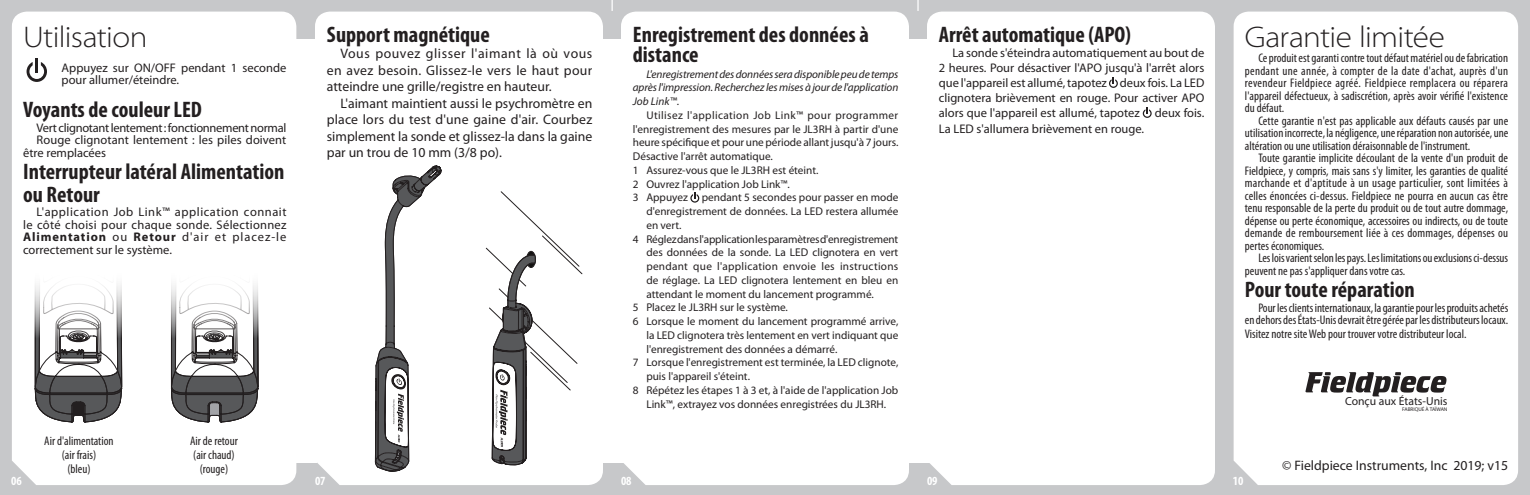
<style>
.page{position:relative;width:1530px;height:495px;background:#c7c8ca}
.page>*{position:absolute;margin:0;border:0;box-sizing:border-box;transform-origin:0 0}
.t1{font:300 semi-expanded 30px "Myriad Pro";letter-spacing:-.02em;color:#231f20}
.t2{font:700 condensed 22.5px/22.5px "Myriad Pro";color:#231f20}
.t3{font:13.75px/16.5px "Myriad Pro";color:#231f20;text-align:justify}
.t4{font:condensed 12.5px/12.5px "Myriad Pro";color:#231f20;text-align:justify}
.t5{font:12.5px/12.5px "Myriad Pro";color:#231f20;text-align:justify}
.t6{font:12.5px "Myriad Pro";letter-spacing:-.025em;color:#231f20}
.t7{font:700 condensed 12.5px "Myriad Pro";color:#fff}
.t8{font:11.75px "Myriad Pro";color:#231f20}
.t9{font:11.25px "Myriad Pro";color:#231f20}
.t10{font:italic 11.25px/13.8px "Myriad Pro";letter-spacing:-.01em;color:#231f20;text-align:justify}
.t11{font:11.25px "Myriad Pro";letter-spacing:.025em;color:#231f20}
.t12{font:11.25px "Myriad Pro";letter-spacing:.035em;color:#231f20}
.t13{font:5.38px "Myriad Pro";color:#231f20}
.s1{font-weight:700}
</style>
<div class="page">
<svg style="left:917px;top:0;width:2px;height:11px"></svg>
<div style="left:12px;top:12px;width:284px;height:473px;background:#fff"></div>
<div style="left:315px;top:12px;width:288px;height:473px;background:#fff"></div>
<div style="left:621px;top:12px;width:288px;height:473px;background:#fff"></div>
<div style="left:927px;top:12px;width:288px;height:473px;background:#fff"></div>
<div style="left:1234px;top:12px;width:284px;height:473px;background:#fff"></div>
<svg style="left:690px;top:193px;width:9px;height:10px"></svg>
<svg style="left:1109px;top:78px;width:9px;height:10px"></svg>
<svg style="left:1143px;top:108px;width:9px;height:10px"></svg>
<div style="left:295px;top:39px;width:22px;height:423px;background:#fff"></div>
<div style="left:603px;top:39px;width:22px;height:423px;background:#fff"></div>
<div style="left:909px;top:39px;width:22px;height:423px;background:#fff"></div>
<div style="left:123px;top:270px;width:47px;height:153px;background:#fff"></div>
<svg style="left:170px;top:270px;width:108px;height:160px;background:#c6c6c7"></svg>
<svg style="left:35px;top:270px;width:88px;height:160px;background:#b7b6b7"></svg>
<hr style="left:35px;top:59px;width:3px;height:14px;background:#231f20">
<svg style="left:27px;top:62px;width:20px;height:20px"></svg>
<div style="left:362px;top:251px;width:13px;height:202px;background:#fff"></div>
<div style="left:441px;top:166px;width:94px;height:306px;background:#fff"></div>
<svg style="left:486px;top:192px;width:96px;height:273px;background:#d8d8d8"></svg>
<svg style="left:375px;top:166px;width:66px;height:306px;background:#d0d0d0"></svg>
<svg style="left:1306px;top:372px;width:140px;height:24px;background:#918f8f"></svg>
<h1 class="t1" style="left:23px;top:21px;width:126px">Utilisation</h1>
<p class="t5" style="left:62px;top:62px;width:226px">Appuyez sur ON/OFF pendant 1 seconde pour allumer/éteindre.</p>
<h2 class="t2" style="left:23px;top:98px;width:180px">Voyants de couleur LED</h2>
<p class="t6" style="left:37px;top:120px;width:251px">Vert clignotant lentement : fonctionnement normal</p>
<p class="t5" style="left:37px;top:134px;width:251px">Rouge clignotant lentement : les piles doivent</p>
<p class="t5" style="left:23px;top:146px;width:85px">être remplacées</p>
<h2 class="t2" style="left:23px;top:161px;width:263px">Interrupteur latéral Alimentation ou Retour</h2>
<p class="t5" style="left:23px;top:206px;width:265px;text-indent:13px">L'application Job Link™ application connait le côté choisi pour chaque sonde. Sélectionnez <span class="s1">Alimentation</span> ou <span class="s1">Retour</span> d'air et placez-le correctement sur le système.</p>
<h2 class="t2" style="left:327px;top:23px;width:164px">Support magnétique</h2>
<p class="t3" style="left:327px;top:46px;width:267px;text-indent:14px">Vous pouvez glisser l'aimant là où vous en avez besoin. Glissez-le vers le haut pour atteindre une grille/registre en hauteur.</p>
<p class="t3" style="left:327px;top:95px;width:267px;text-indent:14px">L'aimant maintient aussi le psychromètre en place lors du test d'une gaine d'air. Courbez simplement la sonde et glissez-la dans la gaine par un trou de 10 mm (3/8 po).</p>
<h2 class="t2" style="left:633px;top:24px;width:237px;line-height:20px">Enregistrement des données à distance</h2>
<p class="t10" style="left:633px;top:67px;width:267px;text-indent:13px">L'enregistrement des données sera disponible peu de temps après l'impression. Recherchez les mises à jour de l'application Job Link™.</p>
<p class="t12" style="left:646px;top:109px;width:253px">Utilisez l'application Job Link™ pour programmer</p>
<p class="t9" style="left:633px;top:123px;width:267px">l'enregistrement des mesures par le JL3RH à partir d'une</p>
<p class="t9" style="left:633px;top:136px;width:267px">heure spécifique et pour une période allant jusqu'à 7 jours.</p>
<p class="t9" style="left:633px;top:150px;width:142px">Désactive l'arrêt automatique.</p>
<p class="t9" style="left:633px;top:164px;width:187px">1 Assurez-vous que le JL3RH est éteint.</p>
<p class="t9" style="left:633px;top:178px;width:159px">2 Ouvrez l'application Job Link™.</p>
<p class="t9" style="left:633px;top:191px;width:267px">3 Appuyez pendant 5 secondes pour passer en mode</p>
<p class="t9" style="left:646px;top:205px;width:254px">d'enregistrement de données. La LED restera allumée</p>
<p class="t9" style="left:646px;top:219px;width:37px">en vert.</p>
<p class="t9" style="left:633px;top:233px;width:267px">4 Réglez dans l'application les paramètres d'enregistrement</p>
<p class="t9" style="left:646px;top:246px;width:253px">des données de la sonde. La LED clignotera en vert</p>
<p class="t11" style="left:646px;top:260px;width:254px">pendant que l'application envoie les instructions</p>
<p class="t9" style="left:646px;top:274px;width:253px">de réglage. La LED clignotera lentement en bleu en</p>
<p class="t9" style="left:646px;top:288px;width:229px">attendant le moment du lancement programmé.</p>
<p class="t9" style="left:633px;top:301px;width:157px">5 Placez le JL3RH sur le système.</p>
<p class="t9" style="left:633px;top:315px;width:267px">6 Lorsque le moment du lancement programmé arrive,</p>
<p class="t9" style="left:646px;top:329px;width:254px">la LED clignotera très lentement en vert indiquant que</p>
<p class="t9" style="left:646px;top:343px;width:192px">l'enregistrement des données a démarré.</p>
<p class="t9" style="left:633px;top:356px;width:267px">7 Lorsque l'enregistrement est terminée, la LED clignote,</p>
<p class="t9" style="left:646px;top:370px;width:105px">puis l'appareil s'éteint.</p>
<p class="t9" style="left:633px;top:384px;width:267px">8 Répétez les étapes 1 à 3 et, à l'aide de l'application Job</p>
<p class="t9" style="left:646px;top:398px;width:241px">Link™, extrayez vos données enregistrées du JL3RH.</p>
<h2 class="t2" style="left:939px;top:23px;width:194px">Arrêt automatique (APO)</h2>
<p class="t5" style="left:939px;top:45px;width:267px;line-height:15px;text-indent:13px">La sonde s'éteindra automatiquement au bout de 2 heures. Pour désactiver l'APO jusqu'à l'arrêt alors que l'appareil est allumé, tapotez deux fois. La LED clignotera brièvement en rouge. Pour activer APO alors que l'appareil est allumé, tapotez deux fois.</p>
<p class="t5" style="left:939px;top:123px;width:207px">La LED s'allumera brièvement en rouge.</p>
<h1 class="t1" style="left:1245px;top:21px;width:202px">Garantie limitée</h1>
<p class="t4" style="left:1245px;top:52px;width:265px;text-indent:13px">Ce produit est garanti contre tout défaut matériel ou de fabrication pendant une année, à compter de la date d'achat, auprès d'un revendeur Fieldpiece agréé. Fieldpiece remplacera ou réparera l'appareil défectueux, à sadiscrétion, après avoir vérifié l'existence du défaut.</p>
<p class="t4" style="left:1245px;top:114px;width:265px;text-indent:13px">Cette garantie n'est pas applicable aux défauts causés par une utilisation incorrecte, la négligence, une réparation non autorisée, une altération ou une utilisation déraisonnable de l'instrument.</p>
<p class="t4" style="left:1245px;top:152px;width:265px;text-indent:13px">Toute garantie implicite découlant de la vente d'un produit de Fieldpiece, y compris, mais sans s'y limiter, les garanties de qualité marchande et d'aptitude à un usage particulier, sont limitées à celles énoncées ci-dessus. Fieldpiece ne pourra en aucun cas être tenu responsable de la perte du produit ou de tout autre dommage, dépense ou perte économique, accessoires ou indirects, ou de toute demande de remboursement liée à ces dommages, dépenses ou pertes économiques.</p>
<p class="t4" style="left:1245px;top:252px;width:265px;text-indent:13px">Les lois varient selon les pays. Les limitations ou exclusions ci-dessus peuvent ne pas s'appliquer dans votre cas.</p>
<h2 class="t2" style="left:1245px;top:279px;width:171px">Pour toute réparation</h2>
<p class="t4" style="left:1245px;top:302px;width:265px;text-align:right">Pour les clients internationaux, la garantie pour les produits achetés<br>en dehors des États-Unis devrait être gérée par les distributeurs locaux.</p>
<p class="t4" style="left:1245px;top:328px;width:223px">Visitez notre site Web pour trouver votre distributeur local.</p>
<p class="t8" style="left:1345px;top:394px;width:104px">Conçu aux États-Unis</p>
<p class="t13" style="left:1402px;top:406px;width:47px">FABRIQUÉ À TAÏWAN</p>
<p class="t4" style="left:44px;top:434px;width:71px;line-height:13.8px;text-align:center">Air d'alimentation (air frais)<br>(bleu)</p>
<p class="t4" style="left:190px;top:434px;width:49px;line-height:13.8px;text-align:center">Air de retour (air chaud) (rouge)</p>
<p class="t7" style="left:11px;top:474px;width:12px">06</p>
<p class="t7" style="left:315px;top:474px;width:12px">07</p>
<p class="t7" style="left:621px;top:474px;width:12px">08</p>
<p class="t7" style="left:927px;top:474px;width:12px">09</p>
<p class="t7" style="left:1233px;top:474px;width:12px">10</p>
<p class="t3" style="left:1282px;top:457px;width:227px">© Fieldpiece Instruments, Inc 2019; v15</p>
</div>
